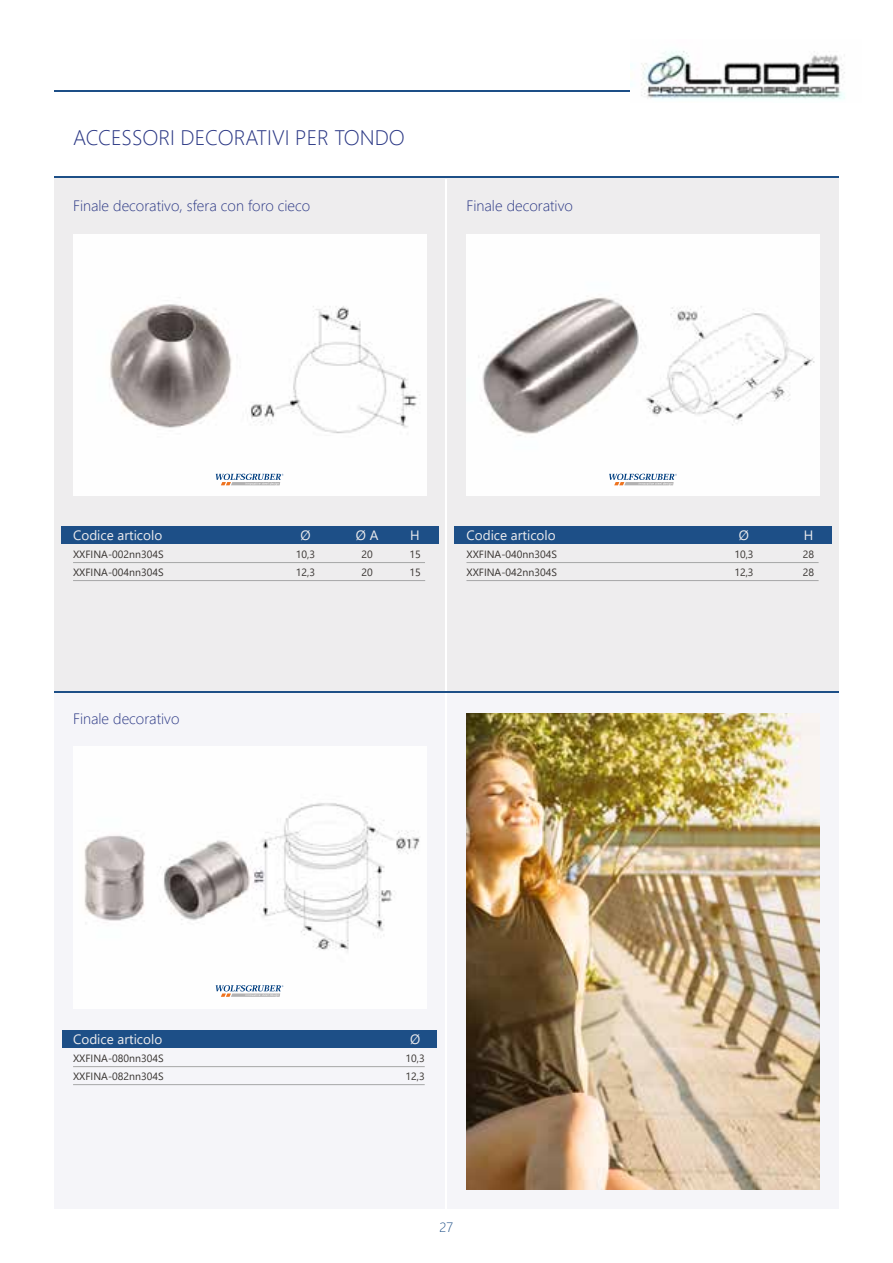
<style>
.page{position:relative;width:893px;height:1263px;background:#fff}
.page>*{position:absolute;margin:0;border:0;box-sizing:border-box;transform-origin:0 0}
.t1{font:300 21px "Segoe UI";color:#283583}
.t2{font:300 15px "Segoe UI";color:#283583}
.t3{font:13.5px "Segoe UI";color:#eeedee}
.t4{font:300 13.5px "Segoe UI";color:#1d4f87}
.t5{font:10.5px "Segoe UI";color:#383431}
</style>
<div class="page">
<img style="left:631px;top:51px;width:214px;height:49px">
<hr style="left:54px;top:91px;width:575px;height:1px;background:#1d4f87">
<div style="left:54px;top:692px;width:785px;height:517px;background:#f5f5f9"></div>
<div style="left:54px;top:177px;width:785px;height:515px;background:#eeedee"></div>
<hr style="left:54px;top:177px;width:785px;height:1px;background:#1d4f87">
<hr style="left:54px;top:691px;width:785px;height:1px;background:#1d4f87">
<hr style="left:446px;top:179px;width:1px;height:511px;background:#fff">
<hr style="left:446px;top:693px;width:1px;height:515px;background:#fff">
<div style="left:455px;top:526px;width:377px;height:18px;background:#1d4f87"></div>
<div style="left:61px;top:526px;width:377px;height:18px;background:#1d4f87"></div>
<img style="left:73px;top:234px;width:353px;height:262px">
<img style="left:466px;top:234px;width:353px;height:262px">
<img style="left:85px;top:803px;width:335px;height:184px">
<div style="left:62px;top:1030px;width:374px;height:18px;background:#1d4f87"></div>
<hr style="left:73px;top:562px;width:352px;height:1px;background:#a6a7a7">
<hr style="left:73px;top:580px;width:352px;height:1px;background:#a6a7a7">
<hr style="left:73px;top:1066px;width:352px;height:1px;background:#a6a7a7">
<hr style="left:73px;top:1084px;width:352px;height:1px;background:#a6a7a7">
<hr style="left:466px;top:562px;width:353px;height:1px;background:#a6a7a7">
<hr style="left:466px;top:580px;width:353px;height:1px;background:#a6a7a7">
<svg style="left:216px;top:474px;width:67px;height:11px"></svg>
<svg style="left:609px;top:474px;width:68px;height:11px"></svg>
<svg style="left:216px;top:985px;width:67px;height:12px"></svg>
<img style="left:466px;top:713px;width:353px;height:476px">
<h1 class="t1" style="left:73px;top:118px;width:333px">ACCESSORI DECORATIVI PER TONDO</h1>
<h2 class="t2" style="left:73px;top:191px;width:239px">Finale decorativo, sfera con foro cieco</h2>
<h2 class="t2" style="left:466px;top:191px;width:108px">Finale decorativo</h2>
<p class="t3" style="left:73px;top:522px;width:91px">Codice articolo</p>
<p class="t3" style="left:300px;top:522px;width:12px">Ø</p>
<p class="t3" style="left:356px;top:522px;width:24px">Ø A</p>
<p class="t3" style="left:410px;top:522px;width:11px">H</p>
<p class="t5" style="left:73px;top:544px;width:92px">XXFINA-002nn304S</p>
<p class="t5" style="left:296px;top:544px;width:21px">10,3</p>
<p class="t5" style="left:361px;top:544px;width:13px">20</p>
<p class="t5" style="left:409px;top:544px;width:13px">15</p>
<p class="t5" style="left:73px;top:562px;width:92px">XXFINA-004nn304S</p>
<p class="t5" style="left:296px;top:562px;width:21px">12,3</p>
<p class="t5" style="left:361px;top:562px;width:13px">20</p>
<p class="t5" style="left:409px;top:562px;width:13px">15</p>
<p class="t3" style="left:466px;top:522px;width:91px">Codice articolo</p>
<p class="t3" style="left:739px;top:522px;width:12px">Ø</p>
<p class="t3" style="left:804px;top:522px;width:11px">H</p>
<p class="t5" style="left:466px;top:544px;width:92px">XXFINA-040nn304S</p>
<p class="t5" style="left:734px;top:544px;width:21px">10,3</p>
<p class="t5" style="left:803px;top:544px;width:13px">28</p>
<p class="t5" style="left:466px;top:562px;width:92px">XXFINA-042nn304S</p>
<p class="t5" style="left:734px;top:562px;width:21px">12,3</p>
<p class="t5" style="left:803px;top:562px;width:13px">28</p>
<h2 class="t2" style="left:73px;top:705px;width:108px">Finale decorativo</h2>
<p class="t3" style="left:73px;top:1026px;width:91px">Codice articolo</p>
<p class="t3" style="left:410px;top:1026px;width:12px">Ø</p>
<p class="t5" style="left:73px;top:1048px;width:92px">XXFINA-080nn304S</p>
<p class="t5" style="left:405px;top:1048px;width:21px">10,3</p>
<p class="t5" style="left:73px;top:1066px;width:92px">XXFINA-082nn304S</p>
<p class="t5" style="left:405px;top:1066px;width:21px">12,3</p>
<p class="t4" style="left:440px;top:1214px;width:15px">27</p>
</div>
